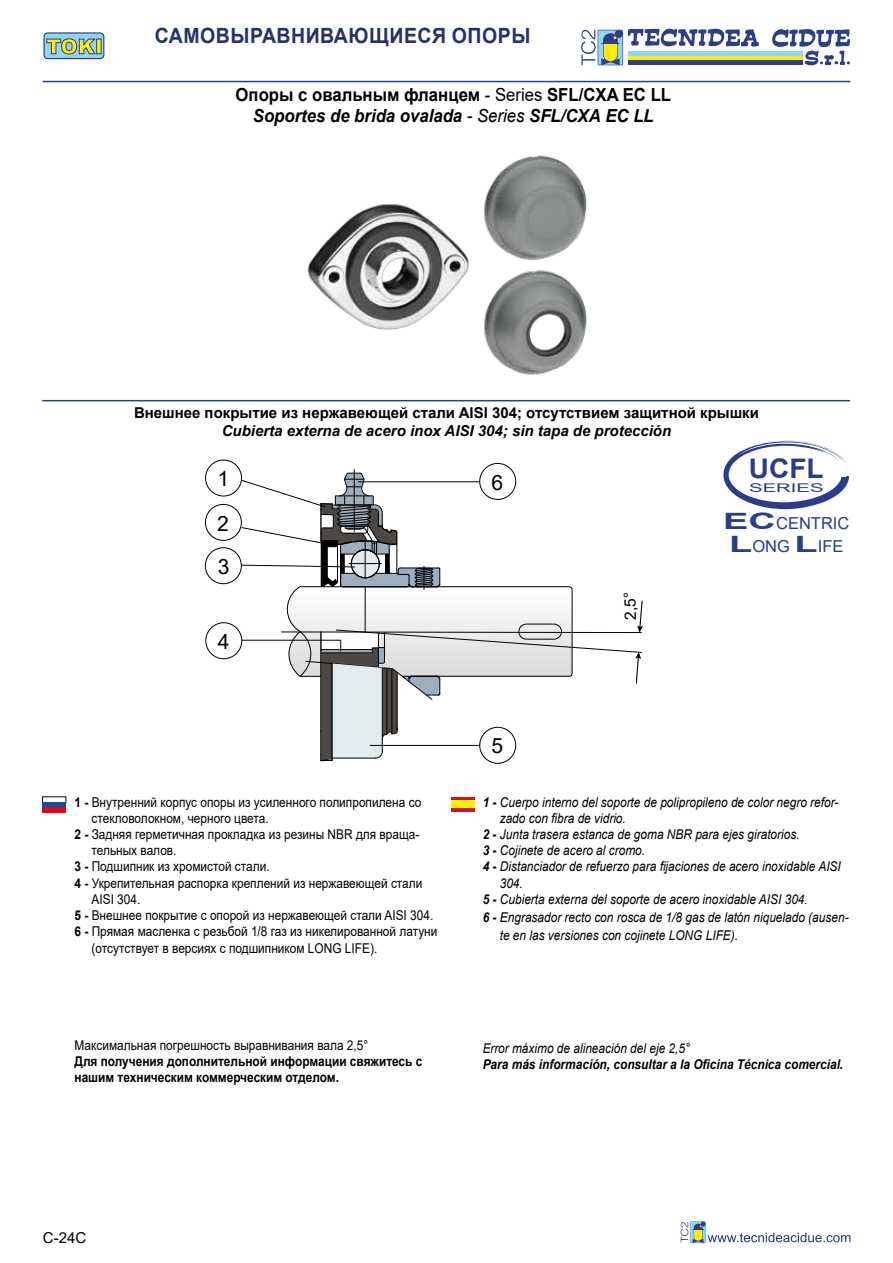
<style>
.page{position:relative;width:893px;height:1263px;background:#fff}
.page>*{position:absolute;margin:0;border:0;box-sizing:border-box;transform-origin:0 0}
.t1{font:700 27px "Arial";color:#2a3d8c;scale:1.04 1}
.t2{font:21.15px/43.8px "Arial";color:#000;text-align:justify}
.t3{font:700 21px "Arial";letter-spacing:.025em;color:#24326e;scale:.93 1}
.t4{font:italic 700 18px/21.6px "Arial";color:#000;text-align:center;scale:.93 1}
.t5{font:16.5px/22.8px "Arial";color:#2a3d8c;text-align:center}
.t6{font:15.75px "Arial";color:#000}
.t7{font:700 15px "Arial";color:#000}
.t8{font:italic 700 15px "Arial";color:#000}
.t9{font:15px "Arial";color:#000}
.t10{font:13.5px "Arial";color:#000;scale:.88 1}
.t11{font:italic 13.5px/18px "Arial";color:#000;scale:.88 1}
.t12{font:700 13.5px/16.2px "Arial";color:#000;scale:.88 1}
.t13{font:italic 700 13.5px "Arial";color:#000;scale:.88 1}
.t14{font:italic 13.5px "Arial";color:#000;scale:.86 1}
.t15{font:12px "Arial";color:#2a3d8c;scale:1.69 1}
.s1{font-style:normal}
.s2{font-weight:400;font-style:normal}
.s3{font-weight:400}
.s4{font-weight:700;font-size:22.5px}
.s5{font-weight:700}
</style>
<div class="page">
<hr style="left:43px;top:81px;width:807px;height:1px;background:#2a3d8c">
<svg style="left:581px;top:28px;width:179px;height:37px"></svg>
<svg style="left:772px;top:29px;width:78px;height:37px"></svg>
<hr style="left:628px;top:52px;width:174px;height:4px;background:#93d5f6">
<div style="left:628px;top:56px;width:174px;height:5px;background:#ffed00"></div>
<hr style="left:628px;top:61px;width:174px;height:4px;background:#2b3d8b">
<svg style="left:680px;top:1221px;width:170px;height:22px"></svg>
<div style="left:44px;top:33px;width:60px;height:26px;background:#93d5f6;border-radius:4px"></div>
<div style="left:43px;top:32px;width:61px;height:27px;border:1px solid #283583;border-radius:4px"></div>
<svg style="left:46px;top:38px;width:50px;height:17px"></svg>
<svg style="left:96px;top:39px;width:5px;height:15px"></svg>
<hr style="left:42px;top:400px;width:808px;height:1px;background:#2a3d8c">
<img style="left:307px;top:155px;width:280px;height:220px">
<hr style="left:354px;top:469px;width:1px;height:63px;background:#000">
<div style="left:205px;top:460px;width:37px;height:36px;border:1px solid #000;border-radius:50%"></div>
<div style="left:205px;top:504px;width:37px;height:37px;border:1px solid #000;border-radius:50%"></div>
<div style="left:205px;top:547px;width:37px;height:37px;border:1px solid #000;border-radius:50%"></div>
<div style="left:205px;top:622px;width:37px;height:37px;border:1px solid #000;border-radius:50%"></div>
<div style="left:479px;top:727px;width:37px;height:37px;border:1px solid #000;border-radius:50%"></div>
<div style="left:479px;top:463px;width:37px;height:37px;border:1px solid #000;border-radius:50%"></div>
<svg style="left:240px;top:473px;width:403px;height:288px"></svg>
<svg style="left:723px;top:440px;width:128px;height:70px"></svg>
<div style="left:43px;top:802px;width:23px;height:5px;background:#0e4f9d"></div>
<div style="left:43px;top:807px;width:23px;height:5px;background:#e30613"></div>
<hr style="left:451px;top:797px;width:23px;height:3px;background:#cd1719">
<div style="left:451px;top:800px;width:23px;height:8px;background:#ffed00"></div>
<hr style="left:451px;top:808px;width:23px;height:4px;background:#cd1719">
<h3 class="t3" style="left:155px;top:21px;width:405px">САМОВЫРАВНИВАЮЩИЕСЯ ОПОРЫ</h3>
<h3 class="t4" style="left:236px;top:84px;width:470px"><span class="s1">Опоры с овальным фланцем</span> <span class="s2">- Series</span> <span class="s1">SFL/CXA EC LL<br></span>Soportes de brida ovalada <span class="s3">- Series</span> SFL/CXA EC LL</h3>
<p class="t7" style="left:134px;top:402px;width:626px">Внешнее покрытие из нержавеющей стали AISI 304; отсутствием защитной крышки</p>
<p class="t8" style="left:222px;top:421px;width:451px">Cubierta externa de acero inox AISI 304; sin tapa de protección</p>
<h1 class="t1" style="left:749px;top:449px;width:73px">UCFL</h1>
<p class="t15" style="left:749px;top:480px;width:46px">SERIES</p>
<p class="t5" style="left:723px;top:512px;width:128px"><span class="s4">EC</span>CENTRIC<br><span class="s4">L</span>ONG <span class="s4">L</span>IFE</p>
<h2 class="t2" style="left:217px;top:457px;width:14px">1<br>2<br>3</h2>
<h2 class="t2" style="left:492px;top:460px;width:13px">6</h2>
<h2 class="t2" style="left:218px;top:619px;width:13px">4</h2>
<p class="t10" style="left:75px;top:792px;width:396px"><span class="s5">1 -</span> Внутренний корпус опоры из усиленного полипропилена со</p>
<p class="t10" style="left:92px;top:809px;width:203px">стекловолокном, черного цвета.</p>
<p class="t10" style="left:75px;top:825px;width:393px"><span class="s5">2 -</span> Задняя герметичная прокладка из резины NBR для враща-</p>
<p class="t10" style="left:92px;top:841px;width:98px">тельных валов.</p>
<p class="t10" style="left:75px;top:857px;width:223px"><span class="s5">3 -</span> Подшипник из хромистой стали.</p>
<p class="t10" style="left:75px;top:873px;width:397px"><span class="s5">4 -</span> Укрепительная распорка креплений из нержавеющей стали</p>
<p class="t10" style="left:92px;top:890px;width:57px">AISI 304.</p>
<p class="t10" style="left:75px;top:906px;width:409px"><span class="s5">5 -</span> Внешнее покрытие с опорой из нержавеющей стали AISI 304.</p>
<p class="t10" style="left:75px;top:922px;width:414px"><span class="s5">6 -</span> Прямая масленка с резьбой 1/8 газ из никелированной латуни</p>
<p class="t10" style="left:92px;top:939px;width:326px">(отсутствует в версиях с подшипником LONG LIFE).</p>
<p class="t10" style="left:75px;top:1036px;width:335px">Максимальная погрешность выравнивания вала 2,5°</p>
<p class="t12" style="left:75px;top:1053px;width:397px">Для получения дополнительной информации свяжитесь с нашим техническим коммерческим отделом.</p>
<h2 class="t2" style="left:492px;top:724px;width:13px">5</h2>
<p class="t6" style="left:620px;top:621px;width:30px;rotate:-92deg">2,5°</p>
<p class="t11" style="left:483px;top:793px;width:406px"><span class="s5">1 -</span> Cuerpo interno del soporte de polipropileno de color negro refor-</p>
<p class="t11" style="left:500px;top:809px;width:145px">zado con fibra de vidrio.</p>
<p class="t11" style="left:483px;top:825px;width:362px"><span class="s5">2 -</span> Junta trasera estanca de goma NBR para ejes giratorios.</p>
<p class="t11" style="left:483px;top:842px;width:186px"><span class="s5">3 -</span> Cojinete de acero al cromo.</p>
<p class="t11" style="left:483px;top:858px;width:408px"><span class="s5">4 -</span> Distanciador de refuerzo para fijaciones de acero inoxidable AISI</p>
<p class="t11" style="left:500px;top:874px;width:28px">304.</p>
<p class="t11" style="left:483px;top:890px;width:371px"><span class="s5">5 -</span> Cubierta externa del soporte de acero inoxidable AISI 304.</p>
<p class="t11" style="left:500px;top:908px;width:398px;text-indent:-17px"><span class="s5">6 -</span> Engrasador recto con rosca de 1/8 gas de latón niquelado (ausen&shy;te en las versiones con cojinete LONG LIFE).</p>
<p class="t14" style="left:483px;top:1040px;width:242px">Error máximo de alineación del eje 2,5°</p>
<p class="t13" style="left:483px;top:1056px;width:411px">Para más información, consultar a la Oficina Técnica comercial.</p>
<p class="t9" style="left:43px;top:1227px;width:45px">C-24C</p>
</div>
